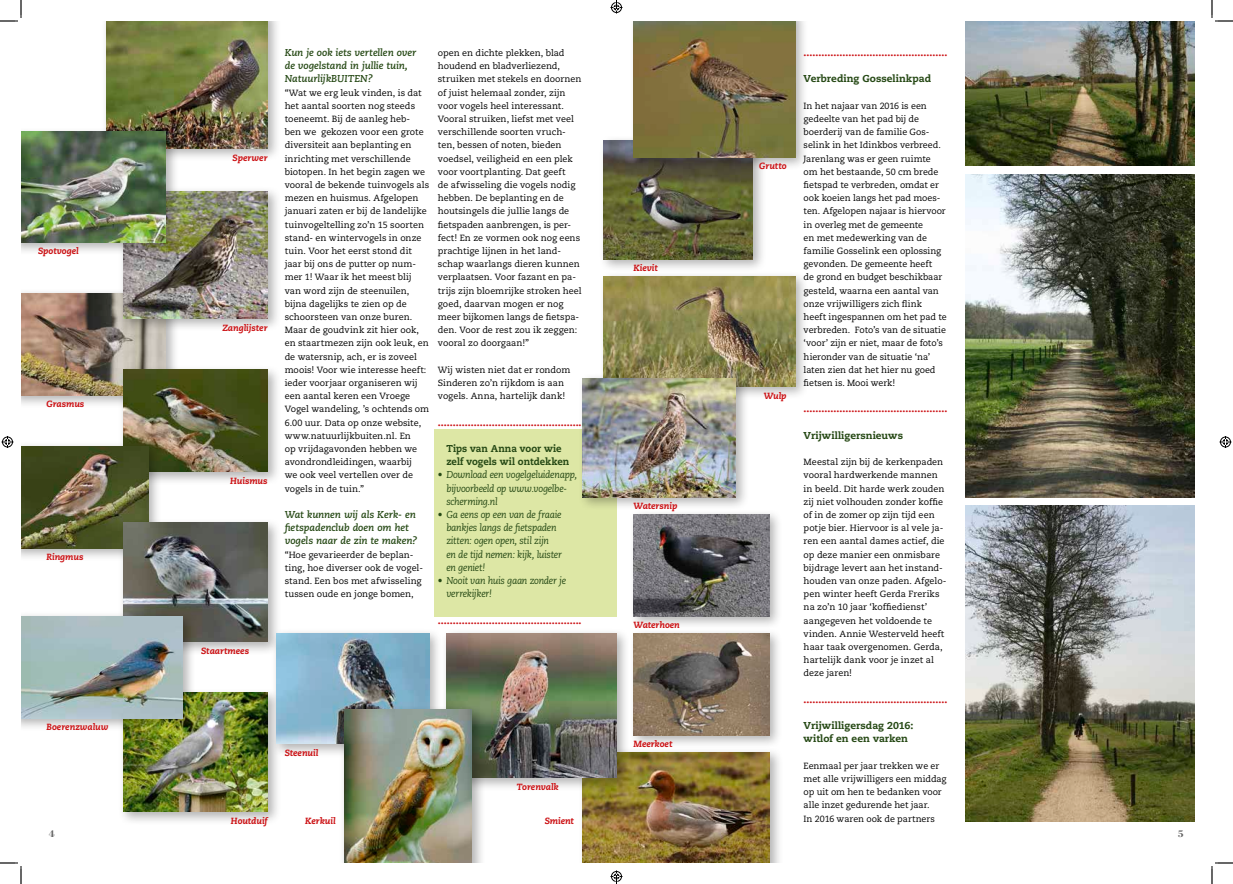
<style>
.page{position:relative;width:1233px;height:884px;background:#fff}
.page>*{position:absolute;margin:0;border:0;box-sizing:border-box;transform-origin:0 0}
.t1{font:800 10px "Caecilia LT Std";color:#cc1316}
.t2{font:italic 10px/13.2px "Caecilia LT Std";letter-spacing:-.03em;color:#264915;scale:.95 1}
.t3{font:italic 700 10px/13.2px "Caecilia LT Std";letter-spacing:-.01em;color:#264915}
.t4{font:800 10px/13.2px "Caecilia LT Std";color:#264915}
.t5{font:800 10px/13.2px "Caecilia LT Std";color:#264915;scale:.95 1}
.t6{font:700 10px "Bodoni Std";color:#626262}
.t7{font:9px/13.2px "Caecilia LT Std";color:#000}
.t8{font:italic 800 9px "Caecilia LT Std";letter-spacing:-.01em;color:#cc1316}
</style>
<div class="page">
<div style="left:433px;top:429px;width:183px;height:187px;background:#dde7a5"></div>
<div style="left:101px;top:21px;width:180px;height:141px;background:#000;opacity:.3"></div>
<img style="left:106px;top:21px;width:162px;height:128px">
<div style="left:21px;top:288px;width:158px;height:121px;background:#000;opacity:.3"></div>
<img style="left:21px;top:293px;width:145px;height:102px">
<div style="left:118px;top:186px;width:163px;height:146px;background:#000;opacity:.3"></div>
<img style="left:123px;top:191px;width:145px;height:128px">
<div style="left:21px;top:126px;width:158px;height:130px;background:#000;opacity:.3"></div>
<img style="left:21px;top:132px;width:145px;height:110px">
<div style="left:118px;top:364px;width:163px;height:121px;background:#000;opacity:.3"></div>
<img style="left:123px;top:370px;width:145px;height:102px">
<div style="left:598px;top:135px;width:168px;height:138px;background:#000;opacity:.3"></div>
<img style="left:604px;top:140px;width:148px;height:119px">
<div style="left:598px;top:271px;width:210px;height:129px;background:#000;opacity:.3"></div>
<img style="left:604px;top:276px;width:191px;height:111px">
<div style="left:577px;top:373px;width:172px;height:138px;background:#000;opacity:.3"></div>
<img style="left:582px;top:378px;width:153px;height:119px">
<div style="left:628px;top:509px;width:155px;height:121px;background:#000;opacity:.3"></div>
<img style="left:633px;top:514px;width:136px;height:102px">
<div style="left:628px;top:628px;width:155px;height:121px;background:#000;opacity:.3"></div>
<img style="left:633px;top:633px;width:136px;height:102px">
<div style="left:577px;top:747px;width:206px;height:116px;background:#000;opacity:.3"></div>
<img style="left:582px;top:752px;width:187px;height:111px">
<div style="left:21px;top:441px;width:141px;height:121px;background:#000;opacity:.3"></div>
<img style="left:21px;top:446px;width:128px;height:102px">
<div style="left:118px;top:517px;width:163px;height:139px;background:#000;opacity:.3"></div>
<img style="left:123px;top:523px;width:145px;height:119px">
<div style="left:118px;top:688px;width:163px;height:138px;background:#000;opacity:.3"></div>
<img style="left:123px;top:693px;width:145px;height:119px">
<div style="left:21px;top:611px;width:175px;height:121px;background:#000;opacity:.3"></div>
<img style="left:21px;top:616px;width:162px;height:102px">
<div style="left:271px;top:628px;width:172px;height:130px;background:#000;opacity:.3"></div>
<img style="left:276px;top:633px;width:153px;height:111px">
<div style="left:441px;top:628px;width:189px;height:163px;background:#000;opacity:.3"></div>
<img style="left:446px;top:633px;width:170px;height:145px">
<div style="left:339px;top:705px;width:146px;height:158px;background:#000;opacity:.3"></div>
<img style="left:344px;top:710px;width:128px;height:153px">
<div style="left:628px;top:21px;width:181px;height:150px;background:#000;opacity:.3"></div>
<img style="left:633px;top:21px;width:162px;height:136px">
<img style="left:965px;top:174px;width:230px;height:323px">
<img style="left:965px;top:506px;width:230px;height:316px">
<img style="left:965px;top:21px;width:230px;height:145px">
<svg style="left:0;top:0;width:22px;height:22px"></svg>
<svg style="left:0;top:862px;width:22px;height:22px"></svg>
<svg style="left:1211px;top:0;width:22px;height:22px"></svg>
<svg style="left:1211px;top:862px;width:22px;height:22px"></svg>
<svg style="left:2px;top:436px;width:12px;height:12px"></svg>
<svg style="left:1219px;top:436px;width:12px;height:12px"></svg>
<svg style="left:610px;top:0;width:12px;height:14px"></svg>
<svg style="left:610px;top:870px;width:12px;height:14px"></svg>
<p class="t8" style="left:38px;top:246px;width:42px">Spotvogel</p>
<p class="t8" style="left:47px;top:399px;width:39px">Grasmus</p>
<p class="t8" style="left:47px;top:552px;width:39px">Ringmus</p>
<p class="t8" style="left:47px;top:722px;width:64px">Boerenzwaluw</p>
<p class="t8" style="left:232px;top:152px;width:37px">Sperwer</p>
<p class="t8" style="left:222px;top:322px;width:47px">Zanglijster</p>
<p class="t8" style="left:230px;top:475px;width:39px">Huismus</p>
<p class="t8" style="left:201px;top:645px;width:50px">Staartmees</p>
<p class="t3" style="left:285px;top:46px;width:133px">Kun je ook iets vertellen over de vogelstand in jullie tuin,<br>NatuurlijkBUITEN?</p>
<p class="t7" style="left:285px;top:86px;width:146px">“Wat we erg leuk vinden, is dat het aantal soorten nog steeds toeneemt. Bij de aanleg heb-<br>ben we gekozen voor een grote diversiteit aan beplanting en inrichting met verschillende biotopen. In het begin zagen we vooral de bekende tuinvogels als mezen en huismus. Afgelopen januari zaten er bij de landelijke tuinvogeltelling zo’n 15 soorten stand- en wintervogels in onze tuin. Voor het eerst stond dit jaar bij ons de putter op num&shy;mer 1! Waar ik het meest blij van word zijn de steenuilen, bijna dagelijks te zien op de schoorsteen van onze buren.<br>Maar de goudvink zit hier ook, en staartmezen zijn ook leuk, en de watersnip, ach, er is zoveel moois! Voor wie interesse heeft: ieder voorjaar organiseren wij een aantal keren een Vroege<br>Vogel wandeling, ’s ochtends om<br>6.00 uur. Data op onze website, www.natuurlijkbuiten.nl. En<br>op vrijdagavonden hebben we avondrondleidingen, waarbij<br>we ook veel vertellen over de vogels in de tuin.”</p>
<p class="t3" style="left:285px;top:508px;width:134px">Wat kunnen wij als Kerk- en fietspadenclub doen om het vogels naar de zin te maken?</p>
<p class="t7" style="left:285px;top:548px;width:140px">“Hoe gevarieerder de beplan&shy;ting, hoe diverser ook de vogel&shy;stand. Een bos met afwisseling tussen oude en jonge bomen,</p>
<p class="t7" style="left:438px;top:46px;width:145px">open en dichte plekken, blad houdend en bladverliezend, struiken met stekels en doornen of juist helemaal zonder, zijn voor vogels heel interessant.<br>Vooral struiken, liefst met veel verschillende soorten vruch&shy;ten, bessen of noten, bieden voedsel, veiligheid en een plek voor voortplanting. Dat geeft<br>de afwisseling die vogels nodig hebben. De beplanting en de houtsingels die jullie langs de fietspaden aanbrengen, is per&shy;fect! En ze vormen ook nog eens prachtige lijnen in het land&shy;schap waarlangs dieren kunnen verplaatsen. Voor fazant en pa&shy;trijs zijn bloemrijke stroken heel goed, daarvan mogen er nog meer bijkomen langs de fietspa&shy;den. Voor de rest zou ik zeggen: vooral zo doorgaan!”</p>
<p class="t7" style="left:438px;top:363px;width:134px">Wij wisten niet dat er rondom<br>Sinderen zo’n rijkdom is aan vogels. Anna, hartelijk dank!</p>
<p class="t1" style="left:438px;top:416px;width:145px">................................................</p>
<p class="t5" style="left:446px;top:442px;width:131px">Tips van Anna voor wie zelf vogels wil ontdekken</p>
<p class="t2" style="left:446px;top:468px;width:139px;text-indent:-9px">• Download een vogelgeluidenapp, bijvoorbeeld op www.vogelbe&shy;scherming.nl</p>
<p class="t2" style="left:446px;top:508px;width:123px;text-indent:-9px">• Ga eens op een van de fraaie bankjes langs de fietspaden zitten: ogen open, stil zijn<br>en de tijd nemen: kijk, luister en geniet!</p>
<p class="t2" style="left:446px;top:574px;width:128px;text-indent:-9px">• Nooit van huis gaan zonder je verrekijker!</p>
<p class="t1" style="left:438px;top:614px;width:145px">................................................</p>
<p class="t8" style="left:285px;top:747px;width:35px">Steenuil</p>
<p class="t8" style="left:231px;top:815px;width:38px">Houtduif</p>
<p class="t8" style="left:305px;top:815px;width:32px">Kerkuil</p>
<p class="t8" style="left:517px;top:781px;width:43px">Torenvalk</p>
<p class="t8" style="left:544px;top:815px;width:31px">Smient</p>
<p class="t8" style="left:633px;top:263px;width:26px">Kievit</p>
<p class="t8" style="left:633px;top:501px;width:45px">Watersnip</p>
<p class="t8" style="left:633px;top:620px;width:48px">Waterhoen</p>
<p class="t8" style="left:633px;top:739px;width:40px">Meerkoet</p>
<p class="t8" style="left:759px;top:161px;width:29px">Grutto</p>
<p class="t8" style="left:763px;top:390px;width:24px">Wulp</p>
<p class="t1" style="left:803px;top:46px;width:145px">................................................</p>
<p class="t4" style="left:803px;top:72px;width:129px">Verbreding Gosselinkpad</p>
<p class="t7" style="left:803px;top:99px;width:145px">In het najaar van 2016 is een gedeelte van het pad bij de boerderij van de familie Gos&shy;selink in het Idinkbos verbreed.<br>Jarenlang was er geen ruimte om het bestaande, 50 cm brede fietspad te verbreden, omdat er ook koeien langs het pad moes&shy;ten. Afgelopen najaar is hiervoor in overleg met de gemeente<br>en met medewerking van de familie Gosselink een oplossing gevonden. De gemeente heeft<br>de grond en budget beschikbaar gesteld, waarna een aantal van onze vrijwilligers zich flink<br>heeft ingespannen om het pad te verbreden. Foto’s van de situatie ‘voor’ zijn er niet, maar de foto’s hieronder van de situatie ‘na’ laten zien dat het hier nu goed fietsen is. Mooi werk!</p>
<p class="t1" style="left:803px;top:403px;width:145px">................................................</p>
<p class="t4" style="left:803px;top:429px;width:101px">Vrijwilligersnieuws</p>
<p class="t7" style="left:803px;top:456px;width:144px">Meestal zijn bij de kerkenpaden vooral hardwerkende mannen in beeld. Dit harde werk zouden zij niet volhouden zonder koffie of in de zomer op zijn tijd een potje bier. Hiervoor is al vele ja&shy;ren een aantal dames actief, die op deze manier een onmisbare bijdrage levert aan het instand&shy;houden van onze paden. Afgelo&shy;pen winter heeft Gerda Freriks na zo’n 10 jaar ‘koffiedienst’ aangegeven het voldoende te vinden. Annie Westerveld heeft haar taak overgenomen. Gerda, hartelijk dank voor je inzet al deze jaren!</p>
<p class="t1" style="left:803px;top:693px;width:145px">................................................</p>
<p class="t4" style="left:803px;top:719px;width:111px">Vrijwilligersdag 2016: witlof en een varken</p>
<p class="t7" style="left:803px;top:759px;width:144px">Eenmaal per jaar trekken we er met alle vrijwilligers een middag op uit om hen te bedanken voor alle inzet gedurende het jaar.<br>In 2016 waren ook de partners</p>
<p class="t6" style="left:49px;top:828px;width:8px">4</p>
<p class="t6" style="left:1178px;top:828px;width:8px">5</p>
</div>
